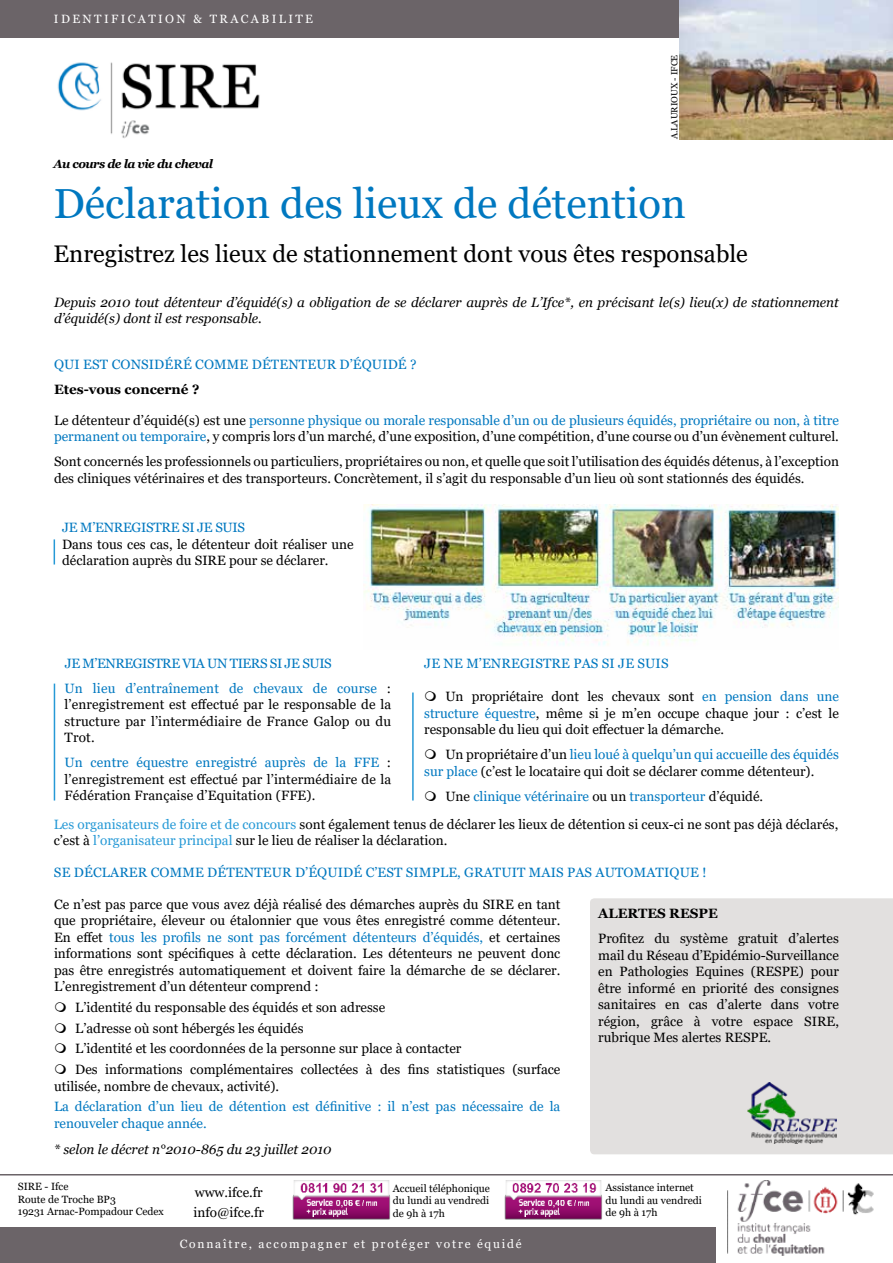
<style>
.page{position:relative;width:893px;height:1263px;background:#fff}
.page>*{position:absolute;margin:0;border:0;box-sizing:border-box;transform-origin:0 0}
.t1{font:42px "Georgia";color:#0078c0}
.t2{font:24px "Georgia";color:#000}
.t3{font:13.5px/16.5px "Georgia";color:#000}
.t4{font:13.5px/25px "Georgia";color:#0078c0}
.t5{font:italic 13.5px/16.5px "Georgia";color:#000}
.t6{font:700 13.5px "Georgia";color:#000}
.t7{font:13.5px "Georgia";letter-spacing:-.02em;color:#0078c0}
.t8{font:12px "Georgia";letter-spacing:.15em;color:#fff}
.t9{font:12px "Georgia";letter-spacing:.2em;color:#fff}
.t10{font:italic 700 12px "Georgia";letter-spacing:-.04em;color:#000}
.t11{font:10.5px/12.6px "Georgia";color:#000}
.t12{font:9px "Georgia";color:#000}
.s1{color:#0078c0}
.s2{color:#000}
.s3{color:#2699d6}
</style>
<div class="page">
<img style="left:57px;top:62px;width:203px;height:77px">
<div style="left:0;top:0;width:893px;height:38px;background:#6b6468"></div>
<div style="left:0;top:1227px;width:715px;height:36px;background:#6b6468"></div>
<img style="left:728px;top:1181px;width:146px;height:75px">
<hr style="left:0;top:1174px;width:893px;height:1px;background:#6b6468">
<img style="left:292px;top:1180px;width:98px;height:39px">
<img style="left:505px;top:1181px;width:97px;height:39px">
<div style="left:590px;top:898px;width:303px;height:256px;background:#e2e0df"></div>
<img style="left:679px;top:0;width:214px;height:139px">
<img style="left:364px;top:505px;width:475px;height:140px">
<div style="left:598px;top:908px;width:241px;height:236px;background:#e2e0df"></div>
<img style="left:747px;top:1082px;width:90px;height:62px">
<svg style="left:54px;top:539px;width:1px;height:25px"></svg>
<hr style="left:54px;top:684px;width:1px;height:116px;background:#2699d6">
<hr style="left:412px;top:692px;width:2px;height:108px;background:#2699d6">
<p class="t9" style="left:54px;top:11px;width:261px">IDENTIFICATION &amp; TRACABILITE</p>
<p class="t12" style="left:669px;top:139px;width:86px;rotate:-90deg">A.LAURIOUX - IFCE</p>
<p class="t10" style="left:54px;top:156px;width:161px">Au cours de la vie du cheval</p>
<h1 class="t1" style="left:54px;top:179px;width:634px">Déclaration des lieux de détention</h1>
<h2 class="t2" style="left:54px;top:239px;width:696px">Enregistrez les lieux de stationnement dont vous êtes responsable</h2>
<p class="t5" style="left:54px;top:294px;width:786px">Depuis 2010 tout détenteur d’équidé(s) a obligation de se déclarer auprès de L’Ifce*, en précisant le(s) lieu(x) de stationnement d’équidé(s) dont il est responsable.</p>
<p class="t4" style="left:54px;top:352px;width:364px">QUI EST CONSIDÉRÉ COMME DÉTENTEUR D’ÉQUIDÉ ?</p>
<p class="t6" style="left:54px;top:380px;width:147px">Etes-vous concerné ?</p>
<p class="t3" style="left:54px;top:412px;width:786px">Le détenteur d’équidé(s) est une <span class="s1">personne physique ou morale responsable d’un ou de plusieurs équidés, propriétaire ou non, à titre permanent ou temporaire</span>, y compris lors d’un marché, d’une exposition, d’une compétition, d’une course ou d’un évènement culturel.</p>
<p class="t3" style="left:54px;top:453px;width:786px">Sont concernés les professionnels ou particuliers, propriétaires ou non, et quelle que soit l’utilisation des équidés détenus, à l’exception des cliniques vétérinaires et des transporteurs. Concrètement, il s’agit du responsable d’un lieu où sont stationnés des équidés.</p>
<p class="t7" style="left:62px;top:519px;width:184px">JE M’ENREGISTRE SI JE SUIS</p>
<p class="t3" style="left:62px;top:536px;width:293px">Dans tous ces cas, le détenteur doit réaliser une déclaration auprès du SIRE pour se déclarer.</p>
<p class="t4" style="left:65px;top:651px;width:328px">JE M’ENREGISTRE VIA UN TIERS SI JE SUIS<br>Un lieu d’entraînement de chevaux de course <span class="s2">:</span></p>
<p class="t3" style="left:65px;top:696px;width:328px;text-align:justify">l’enregistrement est effectué par le responsable de la structure par l’intermédiaire de France Galop ou du Trot.</p>
<p class="t3" style="left:65px;top:754px;width:328px;text-align:justify"><span class="s1">Un centre équestre enregistré auprès de la FFE</span> : l’enregistrement est effectué par l’intermédiaire de la Fédération Française d’Equitation (FFE).</p>
<p class="t4" style="left:424px;top:651px;width:246px">JE NE M’ENREGISTRE PAS SI JE SUIS</p>
<p class="t3" style="left:424px;top:689px;width:416px;text-align:justify;text-indent:21px">Un propriétaire dont les chevaux sont <span class="s1">en pension dans une structure équestre</span>, même si je m’en occupe chaque jour : c’est le responsable du lieu qui doit effectuer la démarche.</p>
<p class="t3" style="left:424px;top:747px;width:416px;text-indent:21px">Un propriétaire d’un <span class="s1">lieu loué à quelqu’un qui accueille des équidés sur place</span> (c’est le locataire qui doit se déclarer comme détenteur).</p>
<p class="t4" style="left:445px;top:784px;width:319px"><span class="s2">Une</span> clinique vétérinaire <span class="s2">ou un</span> transporteur <span class="s2">d’équidé.</span></p>
<p class="t3" style="left:54px;top:816px;width:786px"><span class="s3">Les organisateurs de foire et de concours</span> sont également tenus de déclarer les lieux de détention si ceux-ci ne sont pas déjà déclarés, c’est à <span class="s3">l’organisateur principal</span> sur le lieu de réaliser la déclaration.</p>
<p class="t4" style="left:54px;top:860px;width:654px">SE DÉCLARER COMME DÉTENTEUR D’ÉQUIDÉ C’EST SIMPLE, GRATUIT MAIS PAS AUTOMATIQUE !</p>
<p class="t3" style="left:54px;top:896px;width:508px;text-align:justify">Ce n’est pas parce que vous avez déjà réalisé des démarches auprès du SIRE en tant que propriétaire, éleveur ou étalonnier que vous êtes enregistré comme détenteur.<br>En effet <span class="s1">tous les profils ne sont pas forcément détenteurs d’équidés,</span> et certaines informations sont spécifiques à cette déclaration. Les détenteurs ne peuvent donc pas être enregistrés automatiquement et doivent faire la démarche de se déclarer.<br>L’enregistrement d’un détenteur comprend :</p>
<p class="t3" style="left:75px;top:997px;width:487px;line-height:20.7px">L’identité du responsable des équidés et son adresse<br>L’adresse où sont hébergés les équidés<br>L’identité et les coordonnées de la personne sur place à contacter<br>Des informations complémentaires collectées à des fins statistiques (surface</p>
<p class="t3" style="left:54px;top:1078px;width:227px">utilisée, nombre de chevaux, activité).</p>
<p class="t4" style="left:54px;top:1099px;width:508px;line-height:16.5px">La déclaration d’un lieu de détention est définitive : il n’est pas nécessaire de la renouveler chaque année.</p>
<p class="t5" style="left:54px;top:1141px;width:279px">* selon le décret n°2010-865 du 23 juillet 2010</p>
<p class="t6" style="left:598px;top:905px;width:121px">ALERTES RESPE</p>
<p class="t3" style="left:598px;top:931px;width:242px;text-align:justify">Profitez du système gratuit d’alertes mail du Réseau d’Epidémio-Surveillance en Pathologies Equines (RESPE) pour être informé en priorité des consignes sanitaires en cas d’alerte dans votre région, grâce à votre espace SIRE, rubrique Mes alertes RESPE.</p>
<p class="t11" style="left:18px;top:1180px;width:148px">SIRE - Ifce<br>Route de Troche BP3<br>19231 Arnac-Pompadour Cedex</p>
<p class="t3" style="left:193px;top:1182px;width:72px;line-height:20.4px">www.ifce.fr info@ifce.fr</p>
<p class="t11" style="left:393px;top:1182px;width:99px;text-align:justify">Accueil téléphonique du lundi au vendredi de 9h à 17h</p>
<p class="t11" style="left:605px;top:1181px;width:98px">Assistance internet du lundi au vendredi de 9h à 17h</p>
<p class="t8" style="left:180px;top:1237px;width:343px">Connaître, accompagner et protéger votre équidé</p>
</div>
